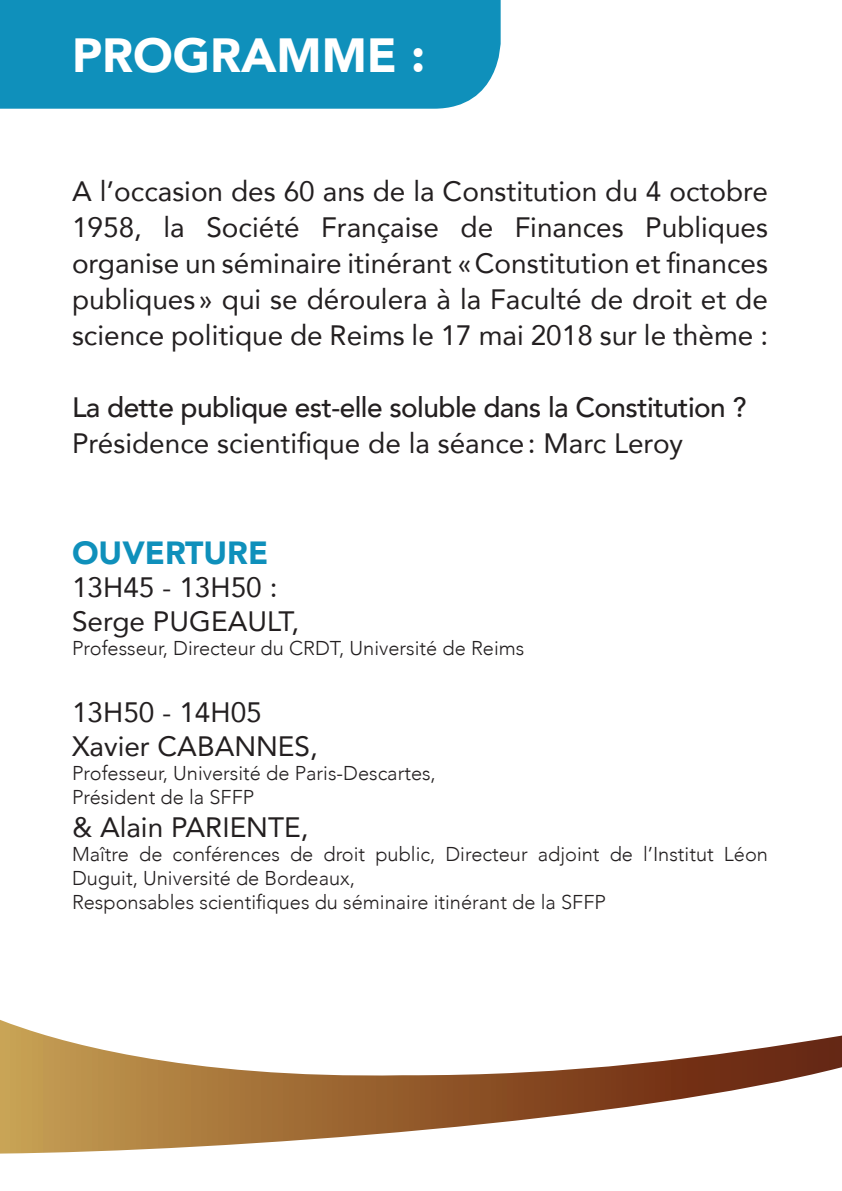
<style>
.page{position:relative;width:842px;height:1191px;background:#fff}
.page>*{position:absolute;margin:0;border:0;box-sizing:border-box;transform-origin:0 0}
.t1{font:900 47.8px "Avenir";color:#fff}
.t2{font:900 32px "Avenir";color:#0f90bb}
.t3{font:28px/36px "Avenir";color:#231f20;text-align:justify}
.t4{font:500 28px "Avenir";letter-spacing:-.02em;color:#231f20}
.t5{font:300 20px/24px "Avenir";color:#231f20}
</style>
<div class="page">
<div style="left:0;top:0;width:501px;height:109px;background:#0f90bb"></div>
<svg style="left:0;top:1020px;width:842px;height:133px"></svg>
<p class="t1" style="left:72px;top:14px;width:355px">PROGRAMME :</p>
<p class="t3" style="left:72px;top:172px;width:698px">A l’occasion des 60 ans de la Constitution du 4 octobre 1958, la Société Française de Finances Publiques organise un séminaire itinérant «Constitution et finances publiques» qui se déroulera à la Faculté de droit et de science politique de Reims le 17 mai 2018 sur le thème :</p>
<p class="t4" style="left:72px;top:383px;width:676px">La dette publique est-elle soluble dans la Constitution ?</p>
<p class="t3" style="left:72px;top:424px;width:613px">Présidence scientifique de la séance: Marc Leroy</p>
<p class="t2" style="left:72px;top:525px;width:198px">OUVERTURE</p>
<p class="t3" style="left:72px;top:568px;width:207px">13H45 - 13H50 :</p>
<p class="t3" style="left:72px;top:602px;width:229px">Serge PUGEAULT,</p>
<p class="t5" style="left:72px;top:636px;width:454px">Professeur, Directeur du CRDT, Université de Reims</p>
<p class="t3" style="left:72px;top:693px;width:191px">13H50 - 14H05</p>
<p class="t3" style="left:72px;top:727px;width:247px">Xavier CABANNES,</p>
<p class="t5" style="left:72px;top:760px;width:365px">Professeur, Université de Paris-Descartes,</p>
<p class="t5" style="left:72px;top:784px;width:184px">Président de la SFFP</p>
<p class="t3" style="left:72px;top:808px;width:238px">&amp; Alain PARIENTE,</p>
<p class="t5" style="left:72px;top:842px;width:697px">Maître de conférences de droit public, Directeur adjoint de l’Institut Léon<br>Duguit, Université de Bordeaux,</p>
<p class="t5" style="left:72px;top:890px;width:535px">Responsables scientifiques du séminaire itinérant de la SFFP</p>
</div>
